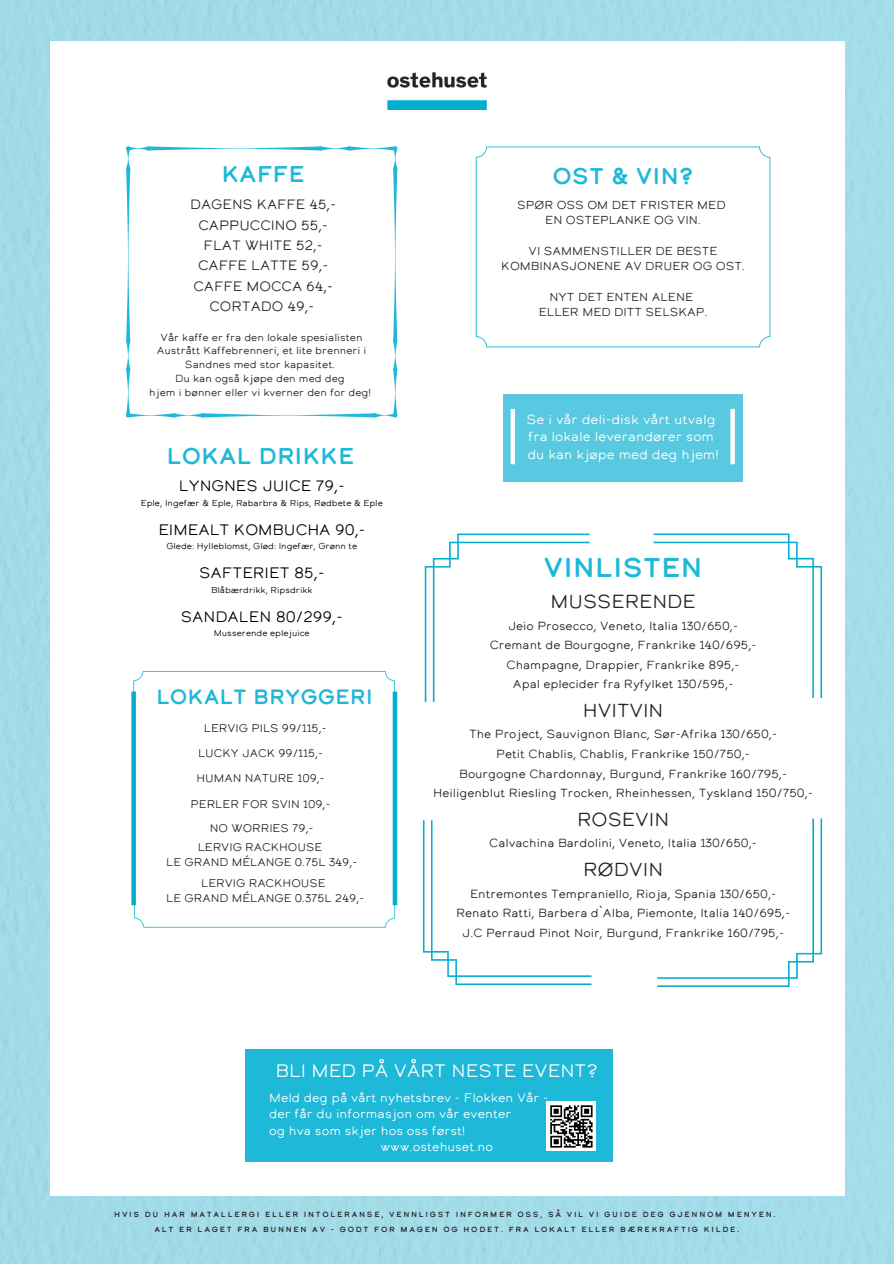
<style>
.page{position:relative;width:894px;height:1264px;background:#fff}
.page>*{position:absolute;margin:0;border:0;box-sizing:border-box;transform-origin:0 0}
.t1{font:27.15px "Calder Dark";color:#1eb8d8}
.t2{font:22.65px "Calder Dark";color:#1eb8d8}
.t3{font:20.55px "Calder Dark";color:#1eb8d8}
.t4{font:18.75px "Calder LC";color:#272229}
.t5{font:18px "Calder LC";color:#fff}
.t6{font:15px "Calder LC";color:#000}
.t7{font:13.5px "Calder LC";color:#272229}
.t8{font:13.2px/17.5px "Calder LC";color:#fff}
.t9{font:12.3px "Calder LC";color:#fff}
.t10{font:11.7px "Calder LC";color:#272229}
.t11{font:11.55px/15.3px "Calder LC";color:#272229;text-align:center}
.t12{font:11.1px/14.7px "Calder LC";color:#272229;text-align:center}
.t13{font:10.2px/13.6px "Calder LC";color:#272229;text-align:center}
.t14{font:8.55px "Calder LC";color:#000}
.t15{font:7.5px "Calder Dark";letter-spacing:.23em;color:#272229}
</style>
<div class="page">
<svg style="left:134px;top:905px;width:261px;height:22px"></svg>
<svg style="left:126px;top:146px;width:271px;height:271px"></svg>
<svg style="left:475px;top:146px;width:295px;height:201px"></svg>
<div style="left:503px;top:394px;width:239px;height:87px;background:#58c9e0"></div>
<img style="left:387px;top:72px;width:100px;height:38px">
<div style="left:246px;top:1049px;width:367px;height:112px;background:#1eb8d8"></div>
<div style="left:510px;top:409px;width:5px;height:55px;background:#fff"></div>
<svg style="left:730px;top:409px;width:4px;height:55px"></svg>
<svg style="left:134px;top:671px;width:261px;height:20px"></svg>
<div style="left:392px;top:691px;width:5px;height:214px;background:#02aed0"></div>
<div style="left:131px;top:691px;width:5px;height:214px;background:#02aed0"></div>
<svg style="left:424px;top:533px;width:165px;height:169px"></svg>
<svg style="left:423px;top:820px;width:168px;height:165px"></svg>
<svg style="left:657px;top:818px;width:164px;height:168px"></svg>
<svg style="left:653px;top:533px;width:168px;height:165px"></svg>
<svg style="left:546px;top:1101px;width:49px;height:49px"></svg>
<svg style="left:550px;top:1105px;width:42px;height:42px;background:#747474"></svg>
<h6 class="t2" style="left:221px;top:165px;width:85px">KAFFE</h6>
<h6 class="t7" style="left:190px;top:199px;width:147px">DAGENS KAFFE 45,-</h6>
<p class="t7" style="left:198px;top:219px;width:131px">CAPPUCCINO 55,-</p>
<h5 class="t7" style="left:203px;top:239px;width:120px">FLAT WHITE 52,-</h5>
<p class="t7" style="left:198px;top:260px;width:132px">CAFFE LATTE 59,-</p>
<p class="t7" style="left:193px;top:280px;width:141px">CAFFE MOCCA 64,-</p>
<p class="t7" style="left:209px;top:301px;width:106px">CORTADO 49,-</p>
<h2 class="t13" style="left:157px;top:331px;width:211px">Vår kaffe er fra den lokale spesialisten<br>Austrått Kaffebrenneri, et lite brenneri i<br>Sandnes med stor kapasitet.</h2>
<h6 class="t13" style="left:175px;top:372px;width:171px">Du kan også kjøpe den med deg</h6>
<h6 class="t13" style="left:149px;top:386px;width:223px">hjem i bønner eller vi kverner den for deg!</h6>
<h6 class="t2" style="left:166px;top:446px;width:189px">LOKAL DRIKKE</h6>
<p class="t6" style="left:179px;top:479px;width:167px">LYNGNES JUICE 79,-</p>
<p class="t14" style="left:141px;top:499px;width:243px">Eple, Ingefær &amp; Eple, Rabarbra &amp; Rips, Rødbete &amp; Eple</p>
<p class="t6" style="left:158px;top:523px;width:208px">EIMEALT KOMBUCHA 90,-</p>
<p class="t14" style="left:166px;top:542px;width:192px">Glede: Hylleblomst, Glød: Ingefær, Grønn te</p>
<p class="t6" style="left:199px;top:566px;width:127px">SAFTERIET 85,-</p>
<p class="t14" style="left:211px;top:586px;width:103px">Blåbærdrikk, Ripsdrikk</p>
<p class="t6" style="left:181px;top:610px;width:163px">SANDALEN 80/299,-</p>
<p class="t14" style="left:214px;top:629px;width:97px">Musserende eplejuice</p>
<h4 class="t3" style="left:156px;top:688px;width:218px">LOKALT BRYGGERI</h4>
<p class="t12" style="left:204px;top:721px;width:124px">LERVIG PILS 99/115,-</p>
<p class="t12" style="left:196px;top:771px;width:130px">HUMAN NATURE 109,-</p>
<p class="t12" style="left:190px;top:797px;width:141px">PERLER FOR SVIN 109,-</p>
<p class="t12" style="left:210px;top:821px;width:105px">NO WORRIES 79,-</p>
<p class="t12" style="left:166px;top:840px;width:192px">LERVIG RACKHOUSE<br>LE GRAND MÉLANGE 0.75L 349,-</p>
<p class="t12" style="left:166px;top:876px;width:199px">LERVIG RACKHOUSE<br>LE GRAND MÉLANGE 0.375L 249,-</p>
<p class="t12" style="left:198px;top:746px;width:126px">LUCKY JACK 99/115,-</p>
<h4 class="t2" style="left:552px;top:166px;width:143px">OST &amp; VIN?</h4>
<p class="t11" style="left:517px;top:198px;width:210px">SPØR OSS OM DET FRISTER MED<br>EN OSTEPLANKE OG VIN.</p>
<p class="t11" style="left:501px;top:244px;width:245px">VI SAMMENSTILLER DE BESTE<br>KOMBINASJONENE AV DRUER OG OST.</p>
<h2 class="t11" style="left:538px;top:290px;width:170px">NYT DET ENTEN ALENE<br>ELLER MED DITT SELSKAP.</h2>
<h4 class="t8" style="left:526px;top:411px;width:191px">Se i vår deli-disk vårt utvalg fra lokale leverandører som</h4>
<h4 class="t8" style="left:527px;top:446px;width:193px">du kan kjøpe med deg hjem!</h4>
<p class="t1" style="left:543px;top:555px;width:160px">VINLISTEN</p>
<p class="t4" style="left:550px;top:593px;width:147px">MUSSERENDE</p>
<h1 class="t10" style="left:508px;top:620px;width:231px">Jeio Prosecco, Veneto, Italia 130/650,-</h1>
<p class="t10" style="left:489px;top:640px;width:268px">Cremant de Bourgogne, Frankrike 140/695,-</p>
<p class="t10" style="left:506px;top:659px;width:234px">Champagne, Drappier, Frankrike 895,-</p>
<p class="t10" style="left:512px;top:679px;width:222px">Apal eplecider fra Ryfylket 130/595,-</p>
<h6 class="t4" style="left:582px;top:702px;width:82px">HVITVIN</h6>
<h2 class="t10" style="left:469px;top:729px;width:309px">The Project, Sauvignon Blanc, Sør-Afrika 130/650,-</h2>
<p class="t10" style="left:496px;top:749px;width:255px">Petit Chablis, Chablis, Frankrike 150/750,-</p>
<p class="t10" style="left:459px;top:768px;width:329px">Bourgogne Chardonnay, Burgund, Frankrike 160/795,-</p>
<h6 class="t10" style="left:433px;top:788px;width:381px">Heiligenblut Riesling Trocken, Rheinhessen, Tyskland 150/750,-</h6>
<h6 class="t4" style="left:577px;top:811px;width:94px">ROSEVIN</h6>
<h6 class="t10" style="left:489px;top:838px;width:269px">Calvachina Bardolini, Veneto, Italia 130/650,-</h6>
<p class="t4" style="left:583px;top:861px;width:81px">RØDVIN</p>
<p class="t10" style="left:470px;top:888px;width:307px">Entremontes Tempraniello, Rioja, Spania 130/650,-</p>
<h2 class="t10" style="left:456px;top:907px;width:335px">Renato Ratti, Barbera d`Alba, Piemonte, Italia 140/695,-</h2>
<p class="t10" style="left:462px;top:927px;width:323px">J.C Perraud Pinot Noir, Burgund, Frankrike 160/795,-</p>
<h4 class="t5" style="left:275px;top:1062px;width:324px">BLI MED PÅ VÅRT NESTE EVENT?</h4>
<h4 class="t9" style="left:269px;top:1092px;width:280px">Meld deg på vårt nyhetsbrev - Flokken Vår -</h4>
<h4 class="t9" style="left:269px;top:1108px;width:243px">der får du informasjon om vår eventer</h4>
<h4 class="t9" style="left:269px;top:1125px;width:198px">og hva som skjer hos oss først!</h4>
<h4 class="t9" style="left:380px;top:1141px;width:114px">www.ostehuset.no</h4>
<h6 class="t15" style="left:114px;top:1210px;width:662px">HVIS DU HAR MATALLERGI ELLER INTOLERANSE, VENNLIGST INFORMER OSS, SÅ VIL VI GUIDE DEG GJENNOM MENYEN.</h6>
<p class="t15" style="left:154px;top:1225px;width:586px">ALT ER LAGET FRA BUNNEN AV - GODT FOR MAGEN OG HODET. FRA LOKALT ELLER BÆREKRAFTIG KILDE.</p>
</div>
